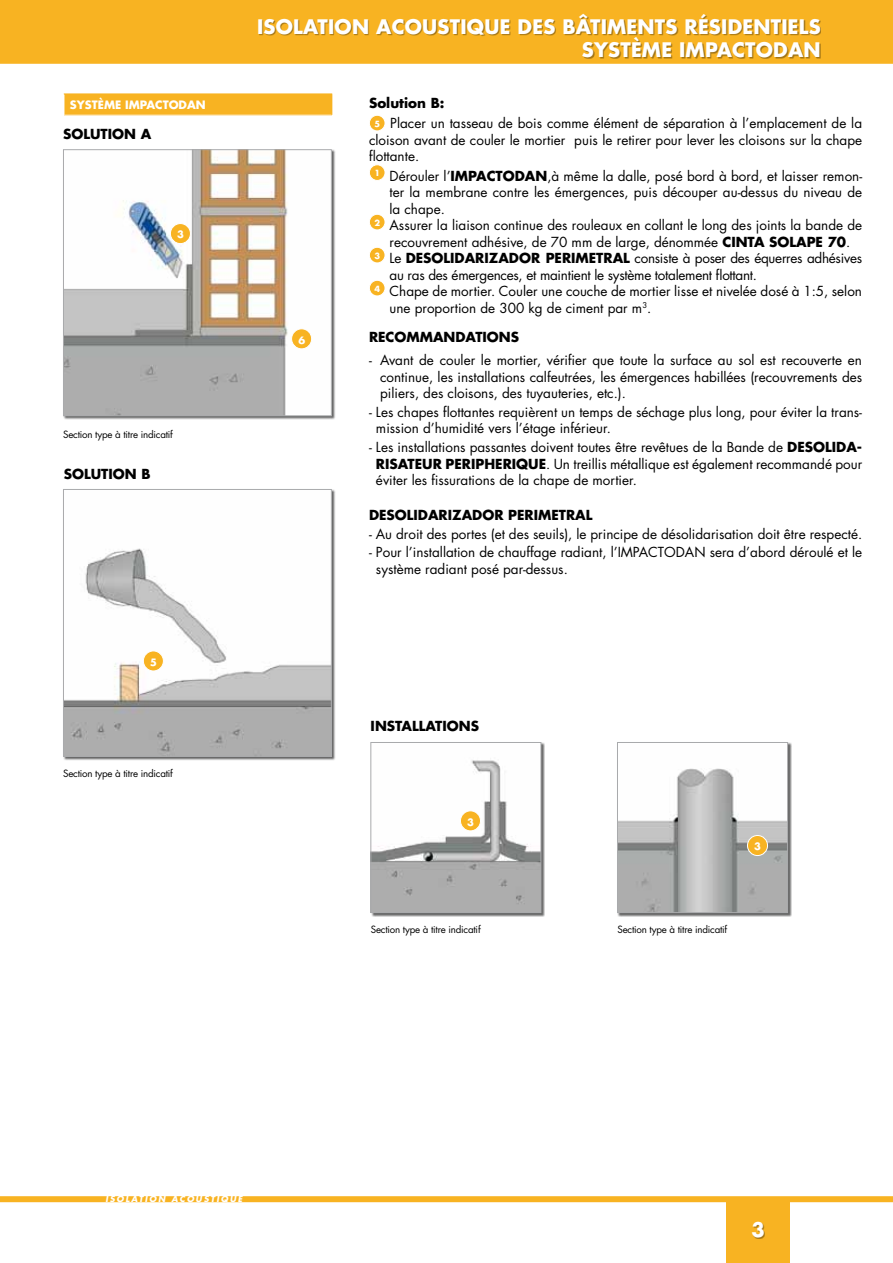
<style>
.page{position:relative;width:893px;height:1263px;background:#fff}
.page>*{position:absolute;margin:0;border:0;box-sizing:border-box;transform-origin:0 0}
.t1{font:700 19.5px/23.4px "Futura Std";letter-spacing:.01em;color:#fff;text-align:right}
.t2{font:13.5px/16.5px "Futura Std";color:#000}
.t3{font:13.5px "Futura Std";letter-spacing:-.02em;color:#000}
.t4{font:700 13.5px "Futura Std";color:#000}
.t5{font:700 11.25px "Futura Std";color:#fff}
.t6{font:700 9.9px "Futura Std";color:#fff}
.t7{font:9.75px "Futura Std";letter-spacing:-.02em;color:#000}
.t8{font:italic 700 8.25px "Futura Std";letter-spacing:.2em;color:#fff}
.s1{font-weight:700}
.s2{font-weight:700;font-size:8.25px;color:#fff}
</style>
<div class="page">
<div style="left:0;top:0;width:893px;height:64px;background:#f8b322"></div>
<div style="left:726px;top:1199px;width:64px;height:64px;background:#f8b322"></div>
<div style="left:753px;top:1222px;width:12px;height:16px;background:#000;opacity:.35"></div>
<div style="left:0;top:1196px;width:893px;height:6px;background:#f8b322"></div>
<div style="left:369px;top:115px;width:16px;height:16px;background:#f8b322;border-radius:50%"></div>
<div style="left:369px;top:115px;width:16px;height:16px;border:1px solid #fff;border-radius:50%"></div>
<div style="left:369px;top:165px;width:16px;height:15px;background:#f8b322;border-radius:50%"></div>
<div style="left:369px;top:164px;width:16px;height:17px;border:1px solid #fff;border-radius:50%"></div>
<div style="left:369px;top:214px;width:16px;height:16px;background:#f8b322;border-radius:50%"></div>
<div style="left:369px;top:214px;width:16px;height:16px;border:1px solid #fff;border-radius:50%"></div>
<div style="left:369px;top:247px;width:16px;height:16px;background:#f8b322;border-radius:50%"></div>
<div style="left:369px;top:247px;width:16px;height:16px;border:1px solid #fff;border-radius:50%"></div>
<div style="left:369px;top:280px;width:16px;height:16px;background:#f8b322;border-radius:50%"></div>
<div style="left:369px;top:280px;width:16px;height:16px;border:1px solid #fff;border-radius:50%"></div>
<div style="left:259px;top:15px;width:562px;height:44px;background:#000;opacity:.35"></div>
<div style="left:63px;top:149px;width:272px;height:271px;background:#000;opacity:.6"></div>
<img style="left:65px;top:151px;width:265px;height:263px">
<div style="left:63px;top:149px;width:269px;height:267px;border:1px solid #a9aaac"></div>
<div style="left:64px;top:94px;width:268px;height:21px;background:#f8b322"></div>
<svg style="left:64px;top:95px;width:1px;height:20px"></svg>
<div style="left:63px;top:489px;width:272px;height:271px;background:#000;opacity:.6"></div>
<img style="left:65px;top:491px;width:265px;height:263px">
<div style="left:63px;top:489px;width:269px;height:267px;border:1px solid #a9aaac"></div>
<div style="left:143px;top:651px;width:20px;height:20px;background:#f8b322;border-radius:50%"></div>
<div style="left:143px;top:651px;width:21px;height:20px;border:1px solid #fff;border-radius:50%"></div>
<div style="left:170px;top:224px;width:20px;height:20px;background:#f8b322;border-radius:50%"></div>
<div style="left:170px;top:223px;width:21px;height:21px;border:1px solid #fff;border-radius:50%"></div>
<div style="left:292px;top:329px;width:20px;height:20px;background:#f8b322;border-radius:50%"></div>
<div style="left:291px;top:328px;width:21px;height:21px;border:1px solid #fff;border-radius:50%"></div>
<div style="left:371px;top:742px;width:174px;height:175px;background:#000;opacity:.6"></div>
<img style="left:373px;top:744px;width:166px;height:167px">
<div style="left:371px;top:742px;width:170px;height:171px;border:1px solid #a9aaac"></div>
<div style="left:460px;top:811px;width:20px;height:20px;background:#f8b322;border-radius:50%"></div>
<div style="left:460px;top:810px;width:21px;height:21px;border:1px solid #fff;border-radius:50%"></div>
<div style="left:617px;top:742px;width:175px;height:175px;background:#000;opacity:.6"></div>
<img style="left:619px;top:744px;width:167px;height:167px">
<div style="left:617px;top:742px;width:171px;height:171px;border:1px solid #a9aaac"></div>
<div style="left:747px;top:835px;width:20px;height:20px;background:#f8b322;border-radius:50%"></div>
<div style="left:747px;top:835px;width:21px;height:21px;border:1px solid #fff;border-radius:50%"></div>
<p class="t5" style="left:70px;top:97px;width:137px">SYSTÈME IMPACTODAN</p>
<p class="t4" style="left:63px;top:125px;width:90px">SOLUTION A</p>
<p class="t6" style="left:177px;top:228px;width:8px">3</p>
<p class="t7" style="left:63px;top:429px;width:111px">Section type à titre indicatif</p>
<p class="t4" style="left:64px;top:465px;width:88px">SOLUTION B</p>
<p class="t6" style="left:150px;top:655px;width:8px">5</p>
<p class="t7" style="left:63px;top:767px;width:111px">Section type à titre indicatif</p>
<p class="t1" style="left:257px;top:15px;width:565px">ISOLATION ACOUSTIQUE DES BÂTIMENTS RÉSIDENTIELS<br>SYSTÈME IMPACTODAN</p>
<p class="t6" style="left:298px;top:333px;width:8px">6</p>
<p class="t2" style="left:374px;top:92px;width:489px;line-height:20.7px;text-indent:-5px"><span class="s1">Solution B:<br></span><span class="s2">5</span> Placer un tasseau de bois comme élément de séparation à l’emplacement de la</p>
<p class="t2" style="left:369px;top:132px;width:495px">cloison avant de couler le mortier puis le retirer pour lever les cloisons sur la chape flottante.</p>
<p class="t2" style="left:374px;top:168px;width:489px"><sup>1</sup> Dérouler l’<span class="s1">IMPACTODAN</span>,à même la dalle, posé bord à bord, et laisser remon-</p>
<p class="t2" style="left:390px;top:184px;width:474px">ter la membrane contre les émergences, puis découper au-dessus du niveau de</p>
<p class="t2" style="left:390px;top:201px;width:57px">la chape.</p>
<p class="t2" style="left:374px;top:217px;width:489px"><sup>2</sup> Assurer la liaison continue des rouleaux en collant le long des joints la bande de</p>
<p class="t2" style="left:390px;top:234px;width:462px">recouvrement adhésive, de 70 mm de large, dénommée <span class="s1">CINTA SOLAPE 70</span>.</p>
<p class="t3" style="left:374px;top:250px;width:489px"><sup>3</sup> Le <span class="s1">DESOLIDARIZADOR PERIMETRAL</span> consiste à poser des équerres adhésives</p>
<p class="t3" style="left:390px;top:266px;width:369px">au ras des émergences, et maintient le système totalement flottant.</p>
<p class="t2" style="left:374px;top:283px;width:489px"><sup>4</sup> Chape de mortier. Couler une couche de mortier lisse et nivelée dosé à 1:5, selon</p>
<p class="t2" style="left:390px;top:300px;width:263px">une proportion de 300 kg de ciment par m<sup>3</sup>.</p>
<p class="t4" style="left:369px;top:328px;width:152px">RECOMMANDATIONS</p>
<p class="t2" style="left:380px;top:352px;width:484px;text-align:justify;text-indent:-11px">- Avant de couler le mortier, vérifier que toute la surface au sol est recouverte en continue, les installations calfeutrées, les émergences habillées (recouvrements des piliers, des cloisons, des tuyauteries, etc.).</p>
<p class="t2" style="left:376px;top:404px;width:488px;text-indent:-7px">- Les chapes flottantes requièrent un temps de séchage plus long, pour éviter la trans&shy;mission d’humidité vers l’étage inférieur.</p>
<p class="t2" style="left:376px;top:439px;width:488px;text-align:justify;text-indent:-7px">- Les installations passantes doivent toutes être revêtues de la Bande de <span class="s1">DESOLIDA-RISATEUR PERIPHERIQUE</span>. Un treillis métallique est également recommandé pour éviter les fissurations de la chape de mortier.</p>
<p class="t4" style="left:369px;top:506px;width:225px">DESOLIDARIZADOR PERIMETRAL</p>
<p class="t2" style="left:369px;top:526px;width:495px">- Au droit des portes (et des seuils), le principe de désolidarisation doit être respecté.</p>
<p class="t2" style="left:376px;top:544px;width:488px;text-indent:-7px">- Pour l’installation de chauffage radiant, l’IMPACTODAN sera d’abord déroulé et le système radiant posé par-dessus.</p>
<p class="t4" style="left:371px;top:717px;width:110px">INSTALLATIONS</p>
<p class="t6" style="left:467px;top:815px;width:8px">3</p>
<p class="t7" style="left:371px;top:923px;width:111px">Section type à titre indicatif</p>
<p class="t6" style="left:754px;top:840px;width:8px">3</p>
<p class="t7" style="left:617px;top:923px;width:111px">Section type à titre indicatif</p>
<p class="t8" style="left:105px;top:1194px;width:138px">ISOLATION ACOUSTIQUE</p>
<p class="t1" style="left:752px;top:1217px;width:15px">3</p>
</div>
